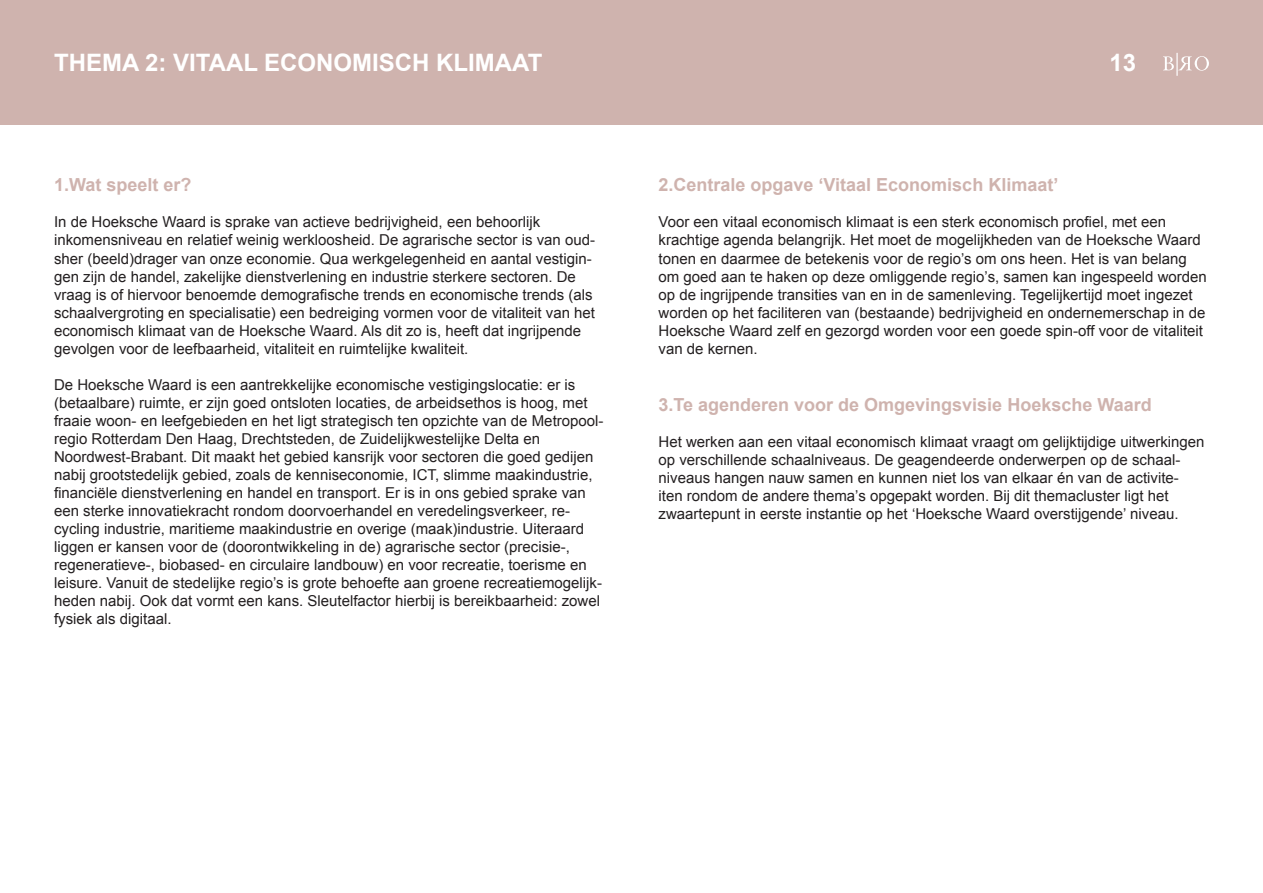
<style>
.page{position:relative;width:1263px;height:893px;background:#fff}
.page>*{position:absolute;margin:0;border:0;box-sizing:border-box;transform-origin:0 0}
.t1{font:700 24px "Arial";color:#fff}
.t2{font:700 18px "Arial";color:#cfb3ae}
.t3{font:15px/18px "Arial";color:#231f20}
</style>
<div class="page">
<div style="left:0;top:0;width:1263px;height:124px;background:#cfb3ae"></div>
<svg style="left:1163px;top:56px;width:46px;height:15px"></svg>
<hr style="left:1176px;top:53px;width:2px;height:23px;background:#fff">
<p class="t1" style="left:54px;top:47px;width:490px">THEMA 2: VITAAL ECONOMISCH KLIMAAT</p>
<p class="t1" style="left:1109px;top:47px;width:28px">13</p>
<p class="t2" style="left:54px;top:173px;width:139px">1.Wat speelt er?</p>
<p class="t3" style="left:54px;top:213px;width:543px">In de Hoeksche Waard is sprake van actieve bedrijvigheid, een behoorlijk inkomensniveau en relatief weinig werkloosheid. De agrarische sector is van oud&shy;sher (beeld)drager van onze economie. Qua werkgelegenheid en aantal vestigin&shy;gen zijn de handel, zakelijke dienstverlening en industrie sterkere sectoren. De vraag is of hiervoor benoemde demografische trends en economische trends (als schaalvergroting en specialisatie) een bedreiging vormen voor de vitaliteit van het economisch klimaat van de Hoeksche Waard. Als dit zo is, heeft dat ingrijpende gevolgen voor de leefbaarheid, vitaliteit en ruimtelijke kwaliteit.</p>
<p class="t3" style="left:54px;top:375px;width:551px">De Hoeksche Waard is een aantrekkelijke economische vestigingslocatie: er is (betaalbare) ruimte, er zijn goed ontsloten locaties, de arbeidsethos is hoog, met fraaie woon- en leefgebieden en het ligt strategisch ten opzichte van de Metropool&shy;regio Rotterdam Den Haag, Drechtsteden, de Zuidelijkwestelijke Delta en</p>
<p class="t3" style="left:54px;top:447px;width:550px">Noordwest-Brabant. Dit maakt het gebied kansrijk voor sectoren die goed gedijen nabij grootstedelijk gebied, zoals de kenniseconomie, ICT, slimme maakindustrie, financiële dienstverlening en handel en transport. Er is in ons gebied sprake van een sterke innovatiekracht rondom doorvoerhandel en veredelingsverkeer, re&shy;cycling industrie, maritieme maakindustrie en overige (maak)industrie. Uiteraard liggen er kansen voor de (doorontwikkeling in de) agrarische sector (precisie-, regeneratieve-, biobased- en circulaire landbouw) en voor recreatie, toerisme en leisure. Vanuit de stedelijke regio’s is grote behoefte aan groene recreatiemogelijk&shy;heden nabij. Ook dat vormt een kans. Sleutelfactor hierbij is bereikbaarheid: zowel fysiek als digitaal.</p>
<p class="t2" style="left:658px;top:173px;width:401px">2.Centrale opgave ‘Vitaal Economisch Klimaat’</p>
<p class="t3" style="left:658px;top:213px;width:550px">Voor een vitaal economisch klimaat is een sterk economisch profiel, met een krachtige agenda belangrijk. Het moet de mogelijkheden van de Hoeksche Waard tonen en daarmee de betekenis voor de regio’s om ons heen. Het is van belang om goed aan te haken op deze omliggende regio’s, samen kan ingespeeld worden op de ingrijpende transities van en in de samenleving. Tegelijkertijd moet ingezet worden op het faciliteren van (bestaande) bedrijvigheid en ondernemerschap in de Hoeksche Waard zelf en gezorgd worden voor een goede spin-off voor de vitaliteit van de kernen.</p>
<p class="t2" style="left:658px;top:393px;width:495px">3.Te agenderen voor de Omgevingsvisie Hoeksche Waard</p>
<p class="t3" style="left:658px;top:433px;width:548px">Het werken aan een vitaal economisch klimaat vraagt om gelijktijdige uitwerkingen op verschillende schaalniveaus. De geagendeerde onderwerpen op de schaal&shy;niveaus hangen nauw samen en kunnen niet los van elkaar én van de activite&shy;iten rondom de andere thema’s opgepakt worden. Bij dit themacluster ligt het zwaartepunt in eerste instantie op het ‘Hoeksche Waard overstijgende’ niveau.</p>
</div>
